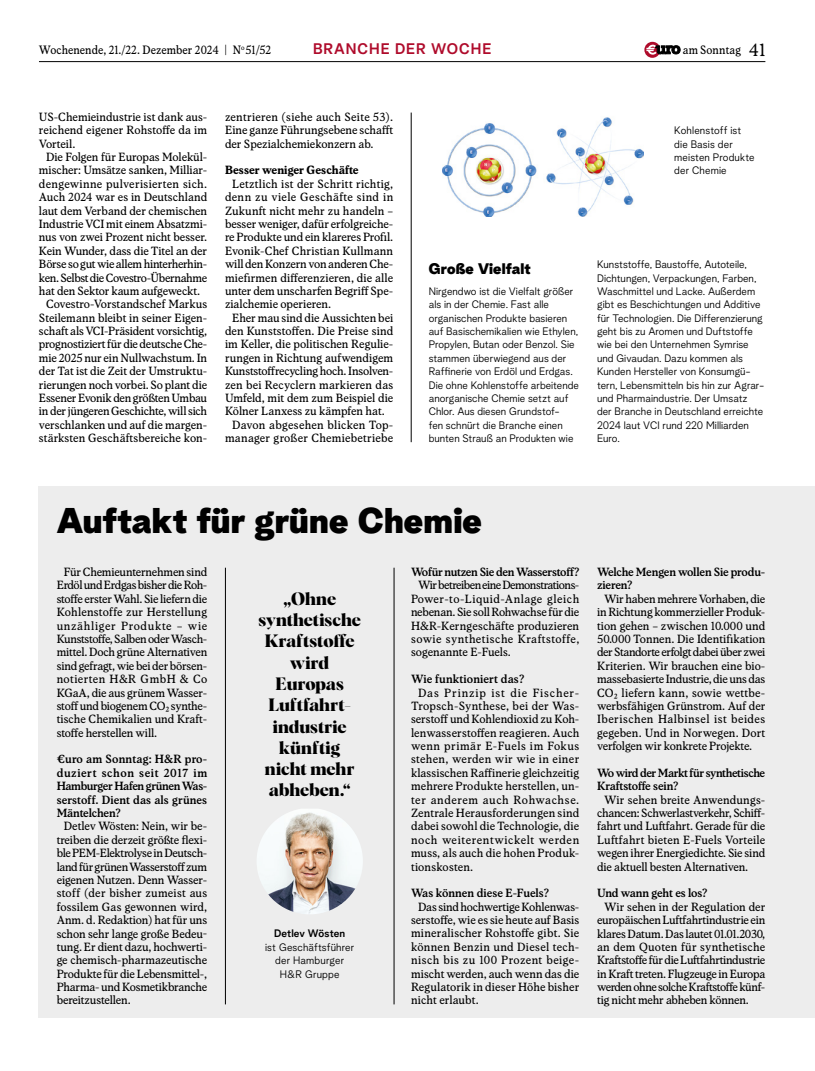
<style>
.page{position:relative;width:815px;height:1071px;background:#fff}
.page>*{position:absolute;margin:0;border:0;box-sizing:border-box;transform-origin:0 0}
.t1{font:900 35px "Albra Grotesk";letter-spacing:.005em;color:#000}
.t2{font:700 17.5px/21.2px "Albra Display";letter-spacing:-.005em;color:#000;text-align:center}
.t3{font:15px "Albra Grotesk Semi";letter-spacing:.06em;color:#af0b2b}
.t4{font:900 15px "Albra Grotesk";letter-spacing:.01em;color:#000}
.t5{font:11.75px "Albra";color:#000;scale:.95 1}
.t6{font:11.62px/13.4px "Albra";letter-spacing:-.01em;color:#000;text-align:justify}
.t7{font:500 11.62px/13.4px "Albra";letter-spacing:-.02em;color:#000}
.t8{font:11.62px "Albra";letter-spacing:-.03em;color:#000}
.t9{font:11.62px "Albra";letter-spacing:.02em;color:#000}
.t10{font:11.62px "Albra";letter-spacing:-.035em;color:#000}
.t11{font:11.62px "Albra";letter-spacing:.01em;color:#000}
.t12{font:11.62px "Albra";letter-spacing:.015em;color:#000}
.t13{font:11.62px "Albra Book Semi";color:#000}
.t14{font:500 11.62px "Albra";letter-spacing:.005em;color:#000}
.t15{font:300 10.62px/13.4px "Albra Grotesk";letter-spacing:.005em;color:#000}
.t16{font:10.62px "Albra Grotesk Semi";letter-spacing:.005em;color:#000}
.s1{font-size:17.5px}
</style>
<div class="page">
<hr style="left:39px;top:61px;width:726px;height:1px;background:#000">
<svg style="left:644px;top:42px;width:36px;height:16px"></svg>
<div style="left:39px;top:486px;width:776px;height:531px;background:#ededed"></div>
<img style="left:257px;top:809px;width:106px;height:105px">
<hr style="left:225px;top:567px;width:1px;height:437px;background:#000">
<hr style="left:394px;top:567px;width:1px;height:437px;background:#000">
<hr style="left:411px;top:112px;width:1px;height:330px;background:#000">
<img style="left:442px;top:117px;width:201px;height:99px">
<p class="t5" style="left:39px;top:41px;width:246px">Wochenende, 21./22. Dezember 2024 | N<sup>o</sup> 51/52</p>
<p class="t3" style="left:313px;top:37px;width:180px">BRANCHE DER WOCHE</p>
<p class="t5" style="left:683px;top:41px;width:88px">am Sonntag <span class="s1">41</span></p>
<p class="t6" style="left:39px;top:109px;width:170px">US-Chemieindustrie ist dank aus&shy;reichend eigener Rohstoffe da im Vorteil.</p>
<p class="t6" style="left:46px;top:149px;width:163px">Die Folgen für Europas Molekül-</p>
<p class="t6" style="left:39px;top:163px;width:170px">mischer: Umsätze sanken, Milliar-</p>
<p class="t9" style="left:39px;top:175px;width:170px">dengewinne pulverisierten sich.</p>
<p class="t6" style="left:39px;top:189px;width:170px">Auch 2024 war es in Deutschland</p>
<p class="t6" style="left:39px;top:203px;width:170px">laut dem Verband der chemischen</p>
<p class="t6" style="left:39px;top:216px;width:170px">Industrie VCI mit einem Absatzmi-</p>
<p class="t6" style="left:39px;top:230px;width:170px">nus von zwei Prozent nicht besser.</p>
<p class="t6" style="left:39px;top:243px;width:170px">Kein Wunder, dass die Titel an der</p>
<p class="t8" style="left:39px;top:255px;width:170px">Börse so gut wie allem hinterherhin-</p>
<p class="t10" style="left:39px;top:269px;width:170px">ken. Selbst die Covestro-Übernahme</p>
<p class="t6" style="left:39px;top:283px;width:163px">hat den Sektor kaum aufgeweckt.</p>
<p class="t6" style="left:46px;top:296px;width:163px">Covestro-Vorstandschef Markus</p>
<p class="t6" style="left:39px;top:310px;width:170px">Steilemann bleibt in seiner Eigen-</p>
<p class="t6" style="left:39px;top:323px;width:170px">schaft als VCI-Präsident vorsichtig,</p>
<p class="t6" style="left:39px;top:337px;width:170px">prognostiziert für die deutsche Che-</p>
<p class="t6" style="left:39px;top:350px;width:170px">mie 2025 nur ein Nullwachstum. In</p>
<p class="t6" style="left:39px;top:363px;width:170px">der Tat ist die Zeit der Umstruktu-</p>
<p class="t6" style="left:39px;top:377px;width:170px">rierungen noch vorbei. So plant die</p>
<p class="t8" style="left:39px;top:389px;width:170px">Essener Evonik den größten Umbau</p>
<p class="t8" style="left:39px;top:402px;width:170px">in der jüngeren Geschichte, will sich</p>
<p class="t6" style="left:39px;top:417px;width:170px">verschlanken und auf die margen-</p>
<p class="t6" style="left:39px;top:430px;width:170px">stärksten Geschäftsbereiche kon-</p>
<p class="t6" style="left:225px;top:109px;width:170px">zentrieren (siehe auch Seite 53).<br>Eine ganze Führungsebene schafft der Spezialchemiekonzern ab.</p>
<p class="t13" style="left:225px;top:162px;width:135px">Besser weniger Geschäfte</p>
<p class="t6" style="left:225px;top:176px;width:170px;text-indent:7px">Letztlich ist der Schritt richtig, denn zu viele Geschäfte sind in Zukunft nicht mehr zu handeln – besser weniger, dafür erfolgreiche&shy;re Produkte und ein klareres Profil.<br>Evonik-Chef Christian Kullmann will den Konzern von anderen Che&shy;miefirmen differenzieren, die alle unter dem unscharfen Begriff Spe&shy;zialchemie operieren.</p>
<p class="t6" style="left:232px;top:310px;width:163px">Eher mau sind die Aussichten bei</p>
<p class="t6" style="left:225px;top:323px;width:170px">den Kunststoffen. Die Preise sind</p>
<p class="t6" style="left:225px;top:337px;width:170px">im Keller, die politischen Regulie-</p>
<p class="t6" style="left:225px;top:350px;width:170px">rungen in Richtung aufwendigem</p>
<p class="t6" style="left:225px;top:363px;width:170px">Kunststoffrecycling hoch. Insolven-</p>
<p class="t11" style="left:225px;top:376px;width:170px">zen bei Recyclern markieren das</p>
<p class="t6" style="left:225px;top:390px;width:170px">Umfeld, mit dem zum Beispiel die</p>
<p class="t6" style="left:225px;top:403px;width:161px">Kölner Lanxess zu kämpfen hat.</p>
<p class="t12" style="left:232px;top:416px;width:162px">Davon abgesehen blicken Top-</p>
<p class="t9" style="left:225px;top:429px;width:170px">manager großer Chemiebetriebe</p>
<p class="t15" style="left:674px;top:123px;width:82px">Kohlenstoff ist die Basis der meisten Produkte der Chemie</p>
<p class="t4" style="left:429px;top:256px;width:104px">Große Vielfalt</p>
<p class="t15" style="left:429px;top:283px;width:152px">Nirgendwo ist die Vielfalt größer als in der Chemie. Fast alle organischen Produkte basieren auf Basischemikalien wie Ethylen,<br>Propylen, Butan oder Benzol. Sie stammen überwiegend aus der<br>Raffinerie von Erdöl und Erdgas.<br>Die ohne Kohlenstoffe arbeitende anorganische Chemie setzt auf<br>Chlor. Aus diesen Grundstof-<br>fen schnürt die Branche einen bunten Strauß an Produkten wie</p>
<p class="t15" style="left:597px;top:257px;width:169px">Kunststoffe, Baustoffe, Autoteile,<br>Dichtungen, Verpackungen, Farben,<br>Waschmittel und Lacke. Außerdem gibt es Beschichtungen und Additive für Technologien. Die Differenzierung geht bis zu Aromen und Duftstoffe wie bei den Unternehmen Symrise und Givaudan. Dazu kommen als<br>Kunden Hersteller von Konsumgü&shy;tern, Lebensmitteln bis hin zur Agrar&shy;und Pharmaindustrie. Der Umsatz der Branche in Deutschland erreichte<br>2024 laut VCI rund 220 Milliarden<br>Euro.</p>
<h1 class="t1" style="left:57px;top:492px;width:427px">Auftakt für grüne Chemie</h1>
<p class="t7" style="left:411px;top:564px;width:170px">Wofür nutzen Sie den Wasserstoff?</p>
<p class="t6" style="left:411px;top:577px;width:170px;text-indent:7px">Wir betreiben eine Demonstrations-Power-to-Liquid-Anlage gleich nebenan. Sie soll Rohwachse für die H&amp;R-Kerngeschäfte produzieren sowie synthetische Kraftstoffe, sogenannte E-Fuels.</p>
<p class="t14" style="left:411px;top:670px;width:115px">Wie funktioniert das?</p>
<p class="t6" style="left:411px;top:684px;width:170px;text-indent:7px">Das Prinzip ist die Fischer-Tropsch-Synthese, bei der Was&shy;serstoff und Kohlendioxid zu Koh&shy;lenwasserstoffen reagieren. Auch wenn primär E-Fuels im Fokus stehen, werden wir wie in einer klassischen Raffinerie gleichzeitig mehrere Produkte herstellen, un&shy;ter anderem auch Rohwachse.<br>Zentrale Herausforderungen sind dabei sowohl die Technologie, die noch weiterentwickelt werden muss, als auch die hohen Produk&shy;tionskosten.</p>
<p class="t7" style="left:411px;top:885px;width:140px">Was können diese E-Fuels?</p>
<p class="t6" style="left:411px;top:898px;width:170px;text-indent:7px">Das sind hochwertige Kohlenwas&shy;serstoffe, wie es sie heute auf Basis mineralischer Rohstoffe gibt. Sie können Benzin und Diesel tech&shy;nisch bis zu 100 Prozent beige&shy;mischt werden, auch wenn das die Regulatorik in dieser Höhe bisher nicht erlaubt.</p>
<p class="t6" style="left:57px;top:564px;width:152px;text-indent:7px">Für Chemieunternehmen sind Erdöl und Erdgas bisher die Roh&shy;stoffe erster Wahl. Sie liefern die Kohlenstoffe zur Herstellung unzähliger Produkte – wie Kunststoffe, Salben oder Wasch&shy;mittel. Doch grüne Alternativen sind gefragt, wie bei der börsen&shy;notierten H&amp;R GmbH &amp; Co KGaA, die aus grünem Wasser&shy;stoff und biogenem CO2 synthe&shy;tische Chemikalien und Kraft&shy;stoffe herstellen will.</p>
<p class="t7" style="left:57px;top:751px;width:152px;text-align:justify">€uro am Sonntag: H&amp;R pro&shy;duziert schon seit 2017 im Hamburger Hafen grünen Was&shy;serstoff. Dient das als grünes Mäntelchen?</p>
<p class="t6" style="left:57px;top:818px;width:152px;text-indent:7px">Detlev Wösten: Nein, wir be&shy;treiben die derzeit größte flexi&shy;ble PEM-Elektrolyse in Deutsch&shy;land für grünen Wasserstoff zum eigenen Nutzen. Denn Wasser&shy;stoff (der bisher zumeist aus fossilem Gas gewonnen wird, Anm. d. Redaktion) hat für uns schon sehr lange große Bedeu&shy;tung. Er dient dazu, hochwerti&shy;ge chemisch-pharmazeutische Produkte für die Lebensmittel-, Pharma- und Kosmetikbranche bereitzustellen.</p>
<h2 class="t2" style="left:258px;top:587px;width:104px">„Ohne synthetische<br>Kraftstoffe wird<br>Europas<br>Luftfahrt&shy;industrie künftig nicht mehr abheben.“</h2>
<p class="t16" style="left:274px;top:925px;width:73px">Detlev Wösten</p>
<p class="t15" style="left:265px;top:939px;width:91px;text-align:center">ist Geschäftsführer der Hamburger<br>H&amp;R Gruppe</p>
<p class="t7" style="left:597px;top:564px;width:170px">Welche Mengen wollen Sie produ&shy;zieren?</p>
<p class="t6" style="left:597px;top:591px;width:170px;text-indent:7px">Wir haben mehrere Vorhaben, die in Richtung kommerzieller Produk&shy;tion gehen – zwischen 10.000 und 50.000 Tonnen. Die Identifikation der Standorte erfolgt dabei über zwei Kriterien. Wir brauchen eine bio&shy;massebasierte Industrie, die uns das CO2 liefern kann, sowie wettbe&shy;werbsfähigen Grünstrom. Auf der Iberischen Halbinsel ist beides gegeben. Und in Norwegen. Dort verfolgen wir konkrete Projekte.</p>
<p class="t7" style="left:597px;top:765px;width:170px">Wo wird der Markt für synthetische<br>Kraftstoffe sein?</p>
<p class="t6" style="left:597px;top:791px;width:170px;text-indent:7px">Wir sehen breite Anwendungs&shy;chancen: Schwerlastverkehr, Schiff&shy;fahrt und Luftfahrt. Gerade für die Luftfahrt bieten E-Fuels Vorteile wegen ihrer Energiedichte. Sie sind die aktuell besten Alternativen.</p>
<p class="t7" style="left:597px;top:885px;width:112px">Und wann geht es los?</p>
<p class="t6" style="left:597px;top:898px;width:170px;text-indent:7px">Wir sehen in der Regulation der europäischen Luftfahrtindustrie ein klares Datum. Das lautet 01.01.2030, an dem Quoten für synthetische Kraftstoffe für die Luftfahrtindustrie in Kraft treten. Flugzeuge in Europa werden ohne solche Kraftstoffe künf&shy;tig nicht mehr abheben können.</p>
</div>
